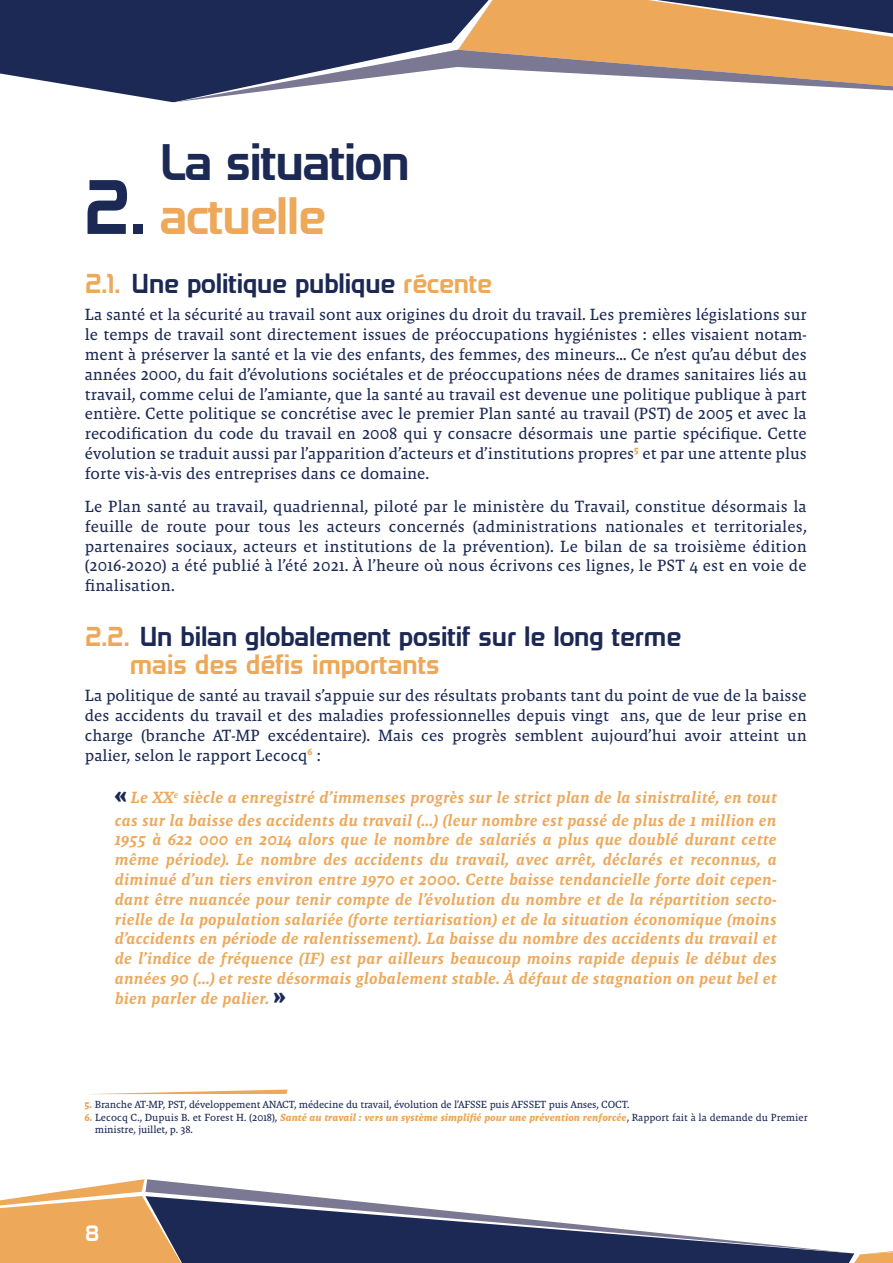
<style>
.page{position:relative;width:893px;height:1263px;background:#fff}
.page>*{position:absolute;margin:0;border:0;box-sizing:border-box;transform-origin:0 0}
.t1{font:67.5px "Domyouji";color:#1c2955}
.t2{font:45px "Domyouji";letter-spacing:-.025em;color:#1c2955}
.t3{font:45px "Domyouji";letter-spacing:-.025em;color:#eda85a}
.t4{font:24px/28.8px "Domyouji";letter-spacing:-.005em;color:#1c2955}
.t5{font:19.5px "Domyouji";color:#fff}
.t6{font:16.5px/19.8px "Malaga OTCE";color:#1c2955;text-align:justify}
.t7{font:italic 16.5px/19.8px "Malaga OTCE Med";letter-spacing:.01em;color:#eda85a}
.t8{font:10.5px/12.6px "Malaga OTCE";letter-spacing:-.015em;color:#1c2955}
.s1{color:#eda85a}
.s2{font-family:"Malaga OTCE";font-weight:700;font-style:normal;font-size:25.5px;color:#1c2955}
.s3{font-weight:700;color:#eda85a}
.s4{font-weight:700;font-style:italic;color:#eda85a}
</style>
<div class="page">
<div style="left:193px;top:1253px;width:647px;height:10px;background:#1c2955"></div>
<svg style="left:840px;top:1251px;width:53px;height:12px"></svg>
<svg style="left:0;top:1179px;width:193px;height:84px"></svg>
<div style="left:0;top:0;width:52px;height:83px;background:#1c2955"></div>
<svg style="left:52px;top:0;width:124px;height:103px;background:#333f66"></svg>
<svg style="left:174px;top:0;width:719px;height:102px"></svg>
<svg style="left:94px;top:1089px;width:194px;height:5px"></svg>
<svg style="left:145px;top:1179px;width:710px;height:74px"></svg>
<h2 class="t2" style="left:160px;top:135px;width:252px">La situation</h2>
<h2 class="t3" style="left:160px;top:189px;width:168px">actuelle</h2>
<h3 class="t4" style="left:85px;top:269px;width:409px"><span class="s1">2.1.</span> Une politique publique <span class="s1">récente</span></h3>
<p class="t6" style="left:85px;top:305px;width:723px">La santé et la sécurité au travail sont aux origines du droit du travail. Les premières législations sur le temps de travail sont directement issues de préoccupations hygiénistes : elles visaient notam&shy;ment à préserver la santé et la vie des enfants, des femmes, des mineurs… Ce n’est qu’au début des années 2000, du fait d’évolutions sociétales et de préoccupations nées de drames sanitaires liés au travail, comme celui de l’amiante, que la santé au travail est devenue une politique publique à part entière. Cette politique se concrétise avec le premier Plan santé au travail (PST) de 2005 et avec la recodification du code du travail en 2008 qui y consacre désormais une partie spécifique. Cette évolution se traduit aussi par l’apparition d’acteurs et d’institutions propres<sup>5</sup> et par une attente plus forte vis-à-vis des entreprises dans ce domaine.</p>
<p class="t6" style="left:85px;top:496px;width:723px">Le Plan santé au travail, quadriennal, piloté par le ministère du Travail, constitue désormais la feuille de route pour tous les acteurs concernés (administrations nationales et territoriales, partenaires sociaux, acteurs et institutions de la prévention). Le bilan de sa troisième édition (2016-2020) a été publié à l’été 2021. À l’heure où nous écrivons ces lignes, le PST 4 est en voie de finalisation.</p>
<h3 class="t4" style="left:130px;top:621px;width:553px;text-indent:-45px"><span class="s1">2.2.</span> Un bilan globalement positif sur le long terme <span class="s1">mais des défis importants</span></h3>
<p class="t6" style="left:85px;top:686px;width:723px">La politique de santé au travail s’appuie sur des résultats probants tant du point de vue de la baisse des accidents du travail et des maladies professionnelles depuis vingt ans, que de leur prise en charge (branche AT-MP excédentaire). Mais ces progrès semblent aujourd’hui avoir atteint un palier, selon le rapport Lecocq<sup>6</sup> :</p>
<p class="t7" style="left:115px;top:786px;width:664px;line-height:22.5px"><span class="s2">«</span> Le XX<sup>e</sup> siècle a enregistré d’immenses progrès sur le strict plan de la sinistralité, en tout cas sur la baisse des accidents du travail (...) (leur nombre est passé de plus de 1 million en</p>
<p class="t7" style="left:115px;top:830px;width:663px;text-align:justify">1955 à 622 000 en 2014 alors que le nombre de salariés a plus que doublé durant cette même période). Le nombre des accidents du travail, avec arrêt, déclarés et reconnus, a diminué d’un tiers environ entre 1970 et 2000. Cette baisse tendancielle forte doit cepen&shy;dant être nuancée pour tenir compte de l’évolution du nombre et de la répartition secto&shy;rielle de la population salariée (forte tertiarisation) et de la situation économique (moins d’accidents en période de ralentissement). La baisse du nombre des accidents du travail et de l’indice de fréquence (IF) est par ailleurs beaucoup moins rapide depuis le début des années 90 (...) et reste désormais globalement stable. À défaut de stagnation on peut bel et bien parler de palier. <span class="s2">»</span></p>
<h1 class="t1" style="left:83px;top:166px;width:65px">2.</h1>
<p class="t8" style="left:84px;top:1098px;width:547px"><span class="s3">5.</span> Branche AT-MP, PST, développement ANACT, médecine du travail, évolution de l’AFSSE puis AFSSET puis Anses, COCT.</p>
<p class="t8" style="left:95px;top:1111px;width:714px;text-indent:-10px"><span class="s3">6.</span> Lecocq C., Dupuis B. et Forest H. (2018), <span class="s4">Santé au travail : vers un système simplifié pour une prévention renforcée</span>, Rapport fait à la demande du Premier ministre, juillet, p. 38.</p>
<p class="t5" style="left:86px;top:1221px;width:15px">8</p>
</div>
